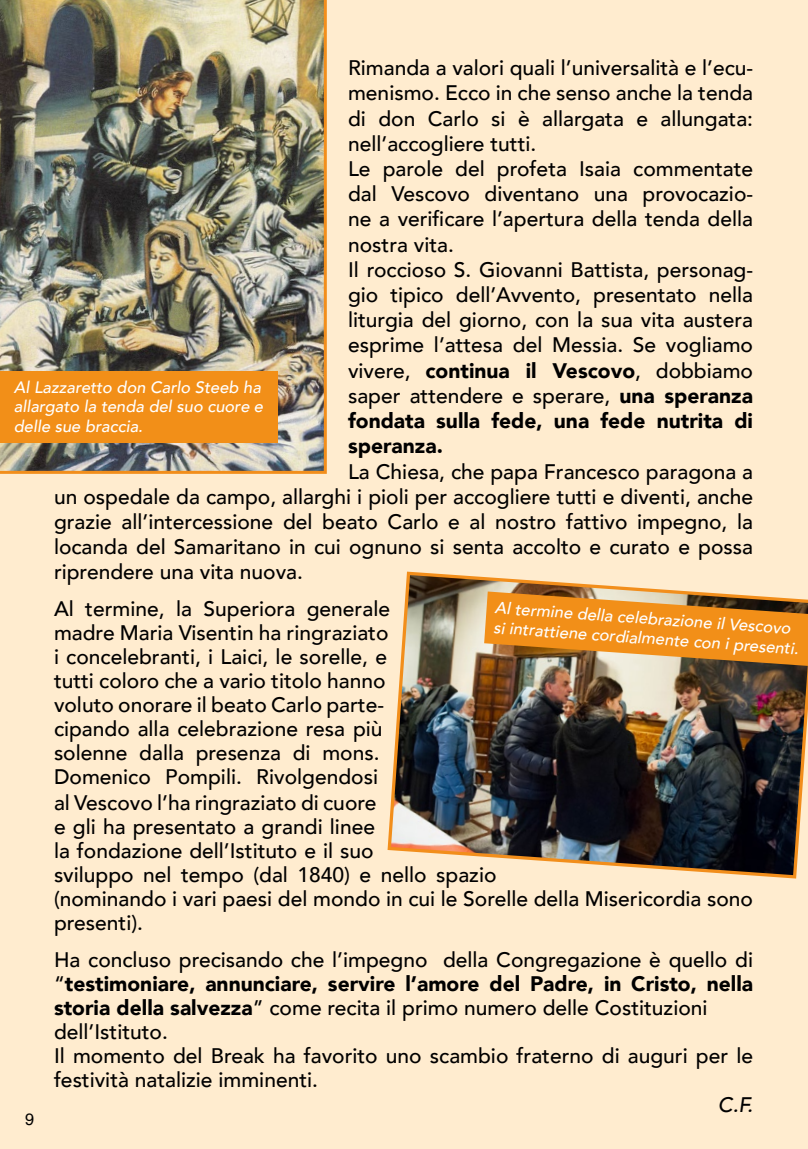
<style>
.page{position:relative;width:808px;height:1149px;background:#fff}
.page>*{position:absolute;margin:0;border:0;box-sizing:border-box;transform-origin:0 0}
.t1{font:500 21px/25.2px "Avenir";color:#000}
.t2{font:italic 500 21px "Avenir";color:#000}
.t3{font:italic 500 16.5px/19.8px "Avenir";color:#fff}
.t4{font:16.5px "Helvetica";color:#000}
.s1{font-weight:900}
</style>
<div class="page">
<div style="left:0;top:0;width:808px;height:1148px;background:#ffeccf"></div>
<img style="left:0;top:0;width:327px;height:473px">
<img style="left:387px;top:571px;width:421px;height:308px">
<div style="left:0;top:371px;width:277px;height:71px;background:#f28f18"></div>
<svg style="left:484px;top:591px;width:324px;height:74px"></svg>
<p class="t1" style="left:348px;top:54px;width:407px">Rimanda a valori quali l’universalità e l’ecu&shy;menismo. Ecco in che senso anche la tenda di don Carlo si è allargata e allungata: nell’accogliere tutti.<br>Le parole del profeta Isaia commentate dal Vescovo diventano una provocazio&shy;ne a verificare l’apertura della tenda della nostra vita.<br>Il roccioso S. Giovanni Battista, personag&shy;gio tipico dell’Avvento, presentato nella liturgia del giorno, con la sua vita austera esprime l’attesa del Messia. Se vogliamo vivere, <span class="s1">continua il Vescovo</span>, dobbiamo saper attendere e sperare, <span class="s1">una speranza fondata sulla fede, una fede nutrita di speranza.</span></p>
<p class="t1" style="left:54px;top:457px;width:701px;text-align:justify;text-indent:294px">La Chiesa, che papa Francesco paragona a un ospedale da campo, allarghi i pioli per accogliere tutti e diventi, anche grazie all’intercessione del beato Carlo e al nostro fattivo impegno, la locanda del Samaritano in cui ognuno si senta accolto e curato e possa riprendere una vita nuova.</p>
<p class="t1" style="left:54px;top:595px;width:700px;line-height:24.2px">Al termine, la Superiora generale<br>madre Maria Visentin ha ringraziato<br>i concelebranti, i Laici, le sorelle, e<br>tutti coloro che a vario titolo hanno<br>voluto onorare il beato Carlo parte-<br>cipando alla celebrazione resa più<br>solenne dalla presenza di mons.<br>Domenico Pompili. Rivolgendosi<br>al Vescovo l’ha ringraziato di cuore<br>e gli ha presentato a grandi linee<br>la fondazione dell’Istituto e il suo<br>sviluppo nel tempo (dal 1840) e nello spazio<br>(nominando i vari paesi del mondo in cui le Sorelle della Misericordia sono presenti).</p>
<p class="t1" style="left:54px;top:945px;width:701px;line-height:24px">Ha concluso precisando che l’impegno della Congregazione è quello di “<span class="s1">testimoniare, annunciare, servire l’amore del Padre, in Cristo, nella storia della salvezza</span>” come recita il primo numero delle Costituzioni dell’Istituto.<br>Il momento del Break ha favorito uno scambio fraterno di auguri per le festività natalizie imminenti.</p>
<p class="t2" style="left:718px;top:1091px;width:37px">C.F.</p>
<p class="t3" style="left:14px;top:377px;width:251px">Al Lazzaretto don Carlo Steeb ha allargato la tenda del suo cuore e delle sue braccia.</p>
<p class="t3" style="left:495px;top:597px;width:307px;rotate:4deg">Al termine della celebrazione il Vescovo si intrattiene cordialmente con i presenti.</p>
<p class="t4" style="left:25px;top:1105px;width:11px">9</p>
</div>
